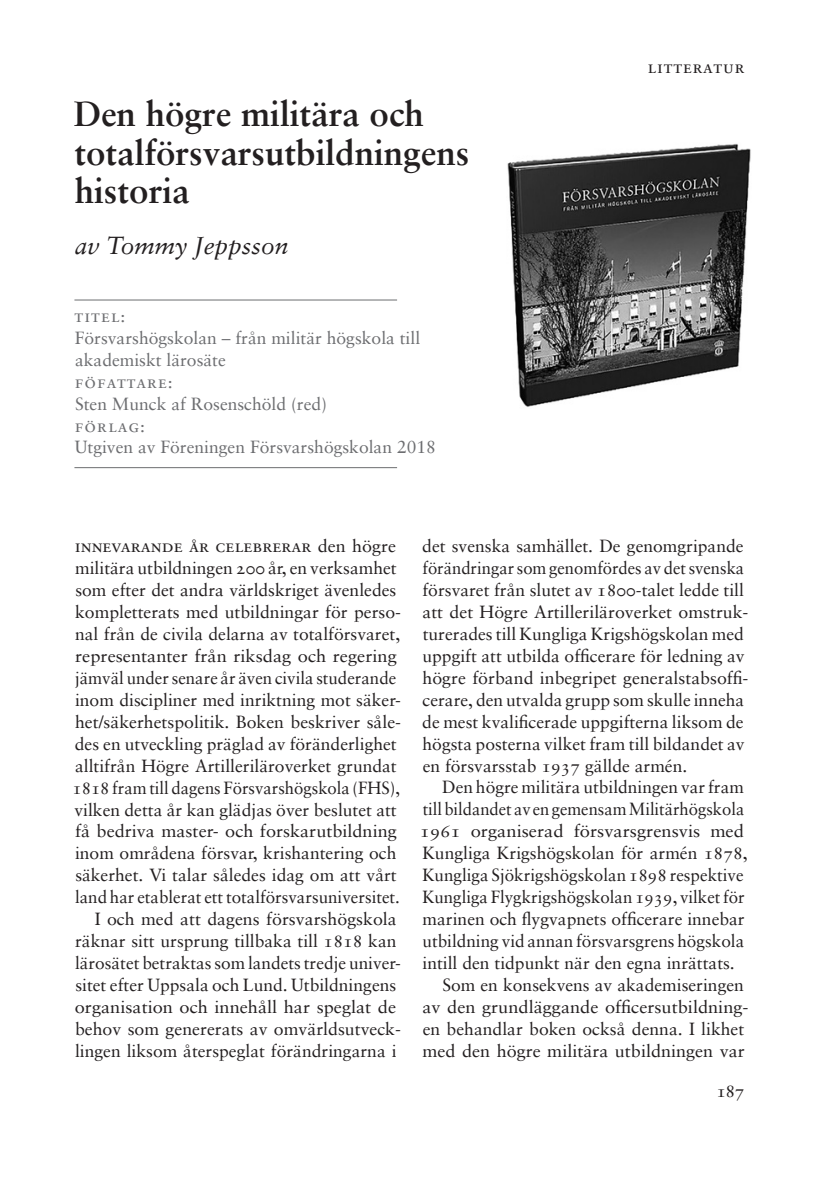
<style>
.page{position:relative;width:819px;height:1201px;background:#fff}
.page>*{position:absolute;margin:0;border:0;box-sizing:border-box;transform-origin:0 0}
.Rub_20_IH{font:700 35px/38.5px "Sabon LT";color:#231f20}
.av_Författare{font:italic 24.5px "Sabon LT";color:#231f20}
.Brödtext{font:17.5px/21.9px "Sabon LT";color:#231f20}
.Brödtext_första_styc{font:17.5px/21.9px "Sabon LT";color:#231f20}
.Titel{font:17.5px/21.9px "Sabon LT";color:#6c6d70}
.Titel_rubrik{font:17.5px "Sabon Roman SC";letter-spacing:.06em;color:#6c6d70}
.t1{font:17.5px "Sabon Roman SC";letter-spacing:.05em;color:#231f20}
.s1{font-family:"Sabon Roman SC"}
</style>
<div class="page">
<hr style="left:74px;top:300px;width:323px;height:1px;background:#6c6d70">
<hr style="left:74px;top:467px;width:323px;height:1px;background:#6c6d70">
<img style="left:507px;top:143px;width:244px;height:264px">
<p class="Rub_20_IH" style="left:74px;top:94px;width:397px">Den högre militära och totalförsvarsutbildningens historia</p>
<p class="av_Författare" style="left:75px;top:231px;width:215px">av Tommy Jeppsson</p>
<p class="Titel_rubrik" style="left:75px;top:306px;width:52px">titel:</p>
<p class="Titel" style="left:75px;top:327px;width:347px">Försvarshögskolan – från militär högskola till akademiskt lärosäte</p>
<p class="Titel_rubrik" style="left:75px;top:371px;width:99px">föfattare:</p>
<p class="Titel" style="left:75px;top:392px;width:253px">Sten Munck af Rosenschöld (red)</p>
<p class="Titel_rubrik" style="left:75px;top:415px;width:72px">förlag:</p>
<p class="Titel" style="left:75px;top:436px;width:362px">Utgiven av Föreningen Försvarshögskolan 2018</p>
<p class="t1" style="left:647px;top:56px;width:99px">litteratur</p>
<p class="Brödtext_första_styc" style="left:72px;top:535px;width:330px"><span class="s1">innevarande år celebrerar</span> den högre militära utbildningen <span class="s1">200</span> år, en verksamhet som efter det andra världskriget ävenledes kompletterats med utbildningar för perso&shy;nal från de civila delarna av totalförsvaret, representanter från riksdag och regering jämväl under senare år även civila studerande inom discipliner med inriktning mot säker&shy;het/säkerhetspolitik. Boken beskriver såle&shy;des en utveckling präglad av föränderlighet alltifrån Högre Artilleriläroverket grundat <span class="s1">1818</span> fram till dagens Försvarshögskola (FHS), vilken detta år kan glädjas över beslutet att få bedriva master- och forskarutbildning inom områdena försvar, krishantering och säkerhet. Vi talar således idag om att vårt land har etablerat ett totalförsvarsuniversitet.</p>
<p class="Brödtext" style="left:75px;top:908px;width:328px;text-indent:20px">I och med att dagens försvarshögskola räknar sitt ursprung tillbaka till <span class="s1">1818</span> kan lärosätet betraktas som landets tredje univer&shy;sitet efter Uppsala och Lund. Utbildningens organisation och innehåll har speglat de behov som genererats av omvärldsutveck&shy;lingen liksom återspeglat förändringarna i</p>
<p class="Brödtext" style="left:422px;top:534px;width:328px">det svenska samhället. De genomgripande förändringar som genomfördes av det svenska försvaret från slutet av <span class="s1">1800</span>-talet ledde till att det Högre Artilleriläroverket omstruk&shy;turerades till Kungliga Krigshögskolan med uppgift att utbilda officerare för ledning av högre förband inbegripet generalstabsoffi&shy;cerare, den utvalda grupp som skulle inneha de mest kvalificerade uppgifterna liksom de högsta posterna vilket fram till bildandet av en försvarsstab <span class="s1">1937</span> gällde armén.</p>
<p class="Brödtext" style="left:420px;top:776px;width:329px;text-indent:22px">Den högre militära utbildningen var fram till bildandet av en gemensam Militärhögskola <span class="s1">1961</span> organiserad försvarsgrensvis med Kungliga Krigshögskolan för armén <span class="s1">1878</span>, Kungliga Sjökrigshögskolan <span class="s1">1898</span> respektive Kungliga Flygkrigshögskolan <span class="s1">1939</span>, vilket för marinen och flygvapnets officerare innebar utbildning vid annan försvarsgrens högskola intill den tidpunkt när den egna inrättats.</p>
<p class="Brödtext" style="left:422px;top:974px;width:327px;text-indent:20px">Som en konsekvens av akademiseringen av den grundläggande officersutbildning&shy;en behandlar boken också denna. I likhet med den högre militära utbildningen var</p>
<p class="t1" style="left:716px;top:1080px;width:30px">187</p>
</div>
